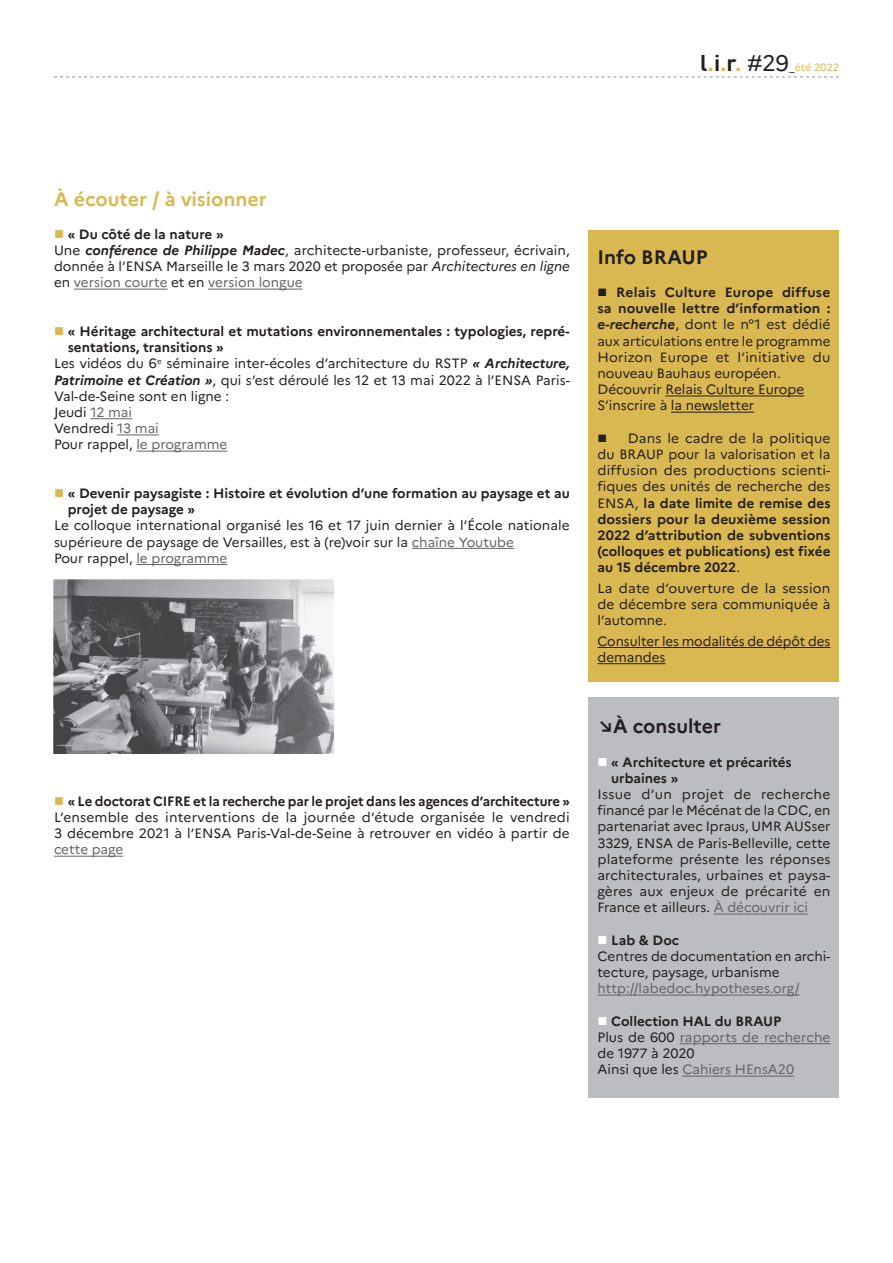
<style>
.page{position:relative;width:893px;height:1263px;background:#fff}
.page>*{position:absolute;margin:0;border:0;box-sizing:border-box;transform-origin:0 0}
.t1{font:700 19.5px "Marianne";color:#231f20}
.t2{font:700 19.5px "Marianne";color:#d9b852}
.t3{font:13.5px/16.2px "Marianne";color:#231f20}
.t4{font:700 13.5px/16.2px "Marianne";color:#231f20}
.t5{font:13.5px/16.2px "Marianne";color:#636366}
.t6{font:10.5px "Marianne";letter-spacing:-.005em;color:#d9b852}
.s1{font-family:"DIN Pro";font-weight:700;font-size:22.5px;color:#231f20}
.s2{font-family:"DIN Pro";font-weight:700;font-size:22.5px}
.s3{font-size:22.5px;color:#231f20}
.s4{color:#231f20}
.s5{color:#d9b852}
.s6{font-weight:700}
.s7{font-weight:700;font-style:italic}
.s8{font-style:italic}
.s9{color:#636366}
.s10{font-weight:400}
.s11{color:#fff}
.s12{font-weight:700;color:#231f20}
</style>
<div class="page">
<svg style="left:54px;top:77px;width:785px;height:1px"></svg>
<hr style="left:74px;top:289px;width:94px;height:1px;background:#636366">
<hr style="left:208px;top:289px;width:95px;height:1px;background:#636366">
<hr style="left:90px;top:418px;width:42px;height:1px;background:#636366">
<hr style="left:117px;top:434px;width:42px;height:1px;background:#636366">
<hr style="left:136px;top:451px;width:91px;height:1px;background:#636366">
<hr style="left:412px;top:548px;width:102px;height:1px;background:#636366">
<hr style="left:136px;top:564px;width:91px;height:1px;background:#636366">
<hr style="left:54px;top:856px;width:69px;height:1px;background:#636366">
<img style="left:54px;top:579px;width:280px;height:174px">
<div style="left:589px;top:230px;width:250px;height:451px;background:#d9b852"></div>
<hr style="left:665px;top:395px;width:139px;height:1px;background:#231f20">
<hr style="left:671px;top:412px;width:83px;height:1px;background:#231f20">
<hr style="left:597px;top:647px;width:233px;height:1px;background:#231f20">
<hr style="left:597px;top:663px;width:69px;height:1px;background:#231f20">
<div style="left:589px;top:697px;width:250px;height:401px;background:#bcbdc0"></div>
<hr style="left:714px;top:913px;width:94px;height:1px;background:#636366">
<hr style="left:597px;top:994px;width:202px;height:1px;background:#636366">
<hr style="left:680px;top:1043px;width:150px;height:1px;background:#636366">
<hr style="left:682px;top:1075px;width:112px;height:1px;background:#636366">
<p class="t6" style="left:700px;top:61px;width:140px"><span class="s1">l</span><span class="s2">.</span><span class="s1">i</span><span class="s2">.</span><span class="s1">r</span><span class="s2">.</span> <span class="s3">#29</span><span class="s4">_</span>été 2022</p>
<h1 class="t2" style="left:54px;top:187px;width:214px">À écouter / à visionner</h1>
<p class="t3" style="left:54px;top:226px;width:517px"><span class="s5">■</span> <span class="s6">« Du côté de la nature »<br></span>Une <span class="s7">conférence de Philippe Madec</span>, architecte-urbaniste, professeur, écrivain, donnée à l’ENSA Marseille le 3 mars 2020 et proposée par <span class="s8">Architectures en ligne </span>en <span class="s9">version courte</span> et en <span class="s9">version longue</span></p>
<p class="t4" style="left:54px;top:323px;width:517px"><span class="s5">■</span> « Héritage architectural et mutations environnementales : typologies, repré-</p>
<p class="t4" style="left:68px;top:339px;width:158px">sentations, transitions »</p>
<p class="t3" style="left:54px;top:355px;width:517px">Les vidéos du 6<sup>e</sup> séminaire inter-écoles d’architecture du RSTP <span class="s7">« Architecture,</span></p>
<p class="t3" style="left:54px;top:372px;width:517px"><span class="s7">Patrimoine et Création »</span>, qui s’est déroulé les 12 et 13 mai 2022 à l’ENSA Paris-</p>
<p class="t3" style="left:54px;top:388px;width:177px">Val-de-Seine sont en ligne :</p>
<p class="t3" style="left:54px;top:404px;width:80px">Jeudi <span class="s9">12 mai</span></p>
<p class="t3" style="left:54px;top:420px;width:106px">Vendredi <span class="s9">13 mai</span></p>
<p class="t3" style="left:54px;top:436px;width:175px">Pour rappel, <span class="s9">le programme</span></p>
<p class="t4" style="left:68px;top:485px;width:504px;text-indent:-14px"><span class="s5">■</span> « Devenir paysagiste : Histoire et évolution d’une formation au paysage et au projet de paysage »</p>
<p class="t3" style="left:54px;top:517px;width:517px">Le colloque international organisé les 16 et 17 juin dernier à l’École nationale supérieure de paysage de Versailles, est à (re)voir sur la <span class="s9">chaîne Youtube<br></span>Pour rappel, <span class="s9">le programme</span></p>
<p class="t3" style="left:54px;top:793px;width:518px;text-align:justify"><span class="s5">■</span> <span class="s6">« Le doctorat CIFRE et la recherche par le projet dans les agences d’architecture » </span>L’ensemble des interventions de la journée d’étude organisée le vendredi 3 décembre 2021 à l’ENSA Paris-Val-de-Seine à retrouver en vidéo à partir de</p>
<p class="t5" style="left:54px;top:841px;width:71px">cette page</p>
<h1 class="t1" style="left:597px;top:245px;width:112px">Info BRAUP</h1>
<p class="t3" style="left:597px;top:284px;width:235px">■ <span class="s6">Relais Culture Europe diffuse sa nouvelle lettre d’information : </span><span class="s7">e-recherche</span>, dont le n°1 est dédié aux articulations entre le programme<br>Horizon Europe et l’initiative du nouveau Bauhaus européen.<br>Découvrir Relais Culture Europe<br>S’inscrire à la newsletter</p>
<p class="t4" style="left:597px;top:430px;width:235px;text-align:justify">■ <span class="s10">Dans le cadre de la politique du BRAUP pour la valorisation et la diffusion des productions scienti&shy;fiques des unités de recherche des ENSA,</span> la date limite de remise des dossiers pour la deuxième session 2022 d’attribution de subventions (colloques et publications) est fixée au 15 décembre 2022<span class="s10">.</span></p>
<p class="t3" style="left:597px;top:580px;width:235px;text-align:justify">La date d’ouverture de la session de décembre sera communiquée à l’automne.</p>
<p class="t3" style="left:597px;top:633px;width:234px">Consulter les modalités de dépôt des demandes</p>
<h1 class="t1" style="left:597px;top:714px;width:125px">↘À consulter</h1>
<p class="t4" style="left:611px;top:753px;width:182px;text-indent:-14px"><span class="s11">■</span> « Architecture et précarités urbaines »</p>
<p class="t3" style="left:597px;top:786px;width:235px;text-align:justify">Issue d’un projet de recherche financé par le Mécénat de la CDC, en partenariat avec Ipraus, UMR AUSser 3329, ENSA de Paris-Belleville, cette plateforme présente les réponses architecturales, urbaines et paysa&shy;gères aux enjeux de précarité en France et ailleurs. <span class="s9">À découvrir ici</span></p>
<p class="t3" style="left:597px;top:932px;width:235px"><span class="s11">■</span> <span class="s6">Lab &amp; Doc<br></span>Centres de documentation en archi&shy;tecture, paysage, urbanisme</p>
<p class="t5" style="left:597px;top:980px;width:204px">http://labedoc.hypotheses.org/</p>
<p class="t5" style="left:597px;top:1013px;width:235px"><span class="s11">■</span> <span class="s12">Collection HAL du BRAUP<br></span><span class="s4">Plus de 600</span> rapports de recherche <span class="s4">de 1977 à 2020<br>Ainsi que les</span> Cahiers HEnsA20</p>
</div>
